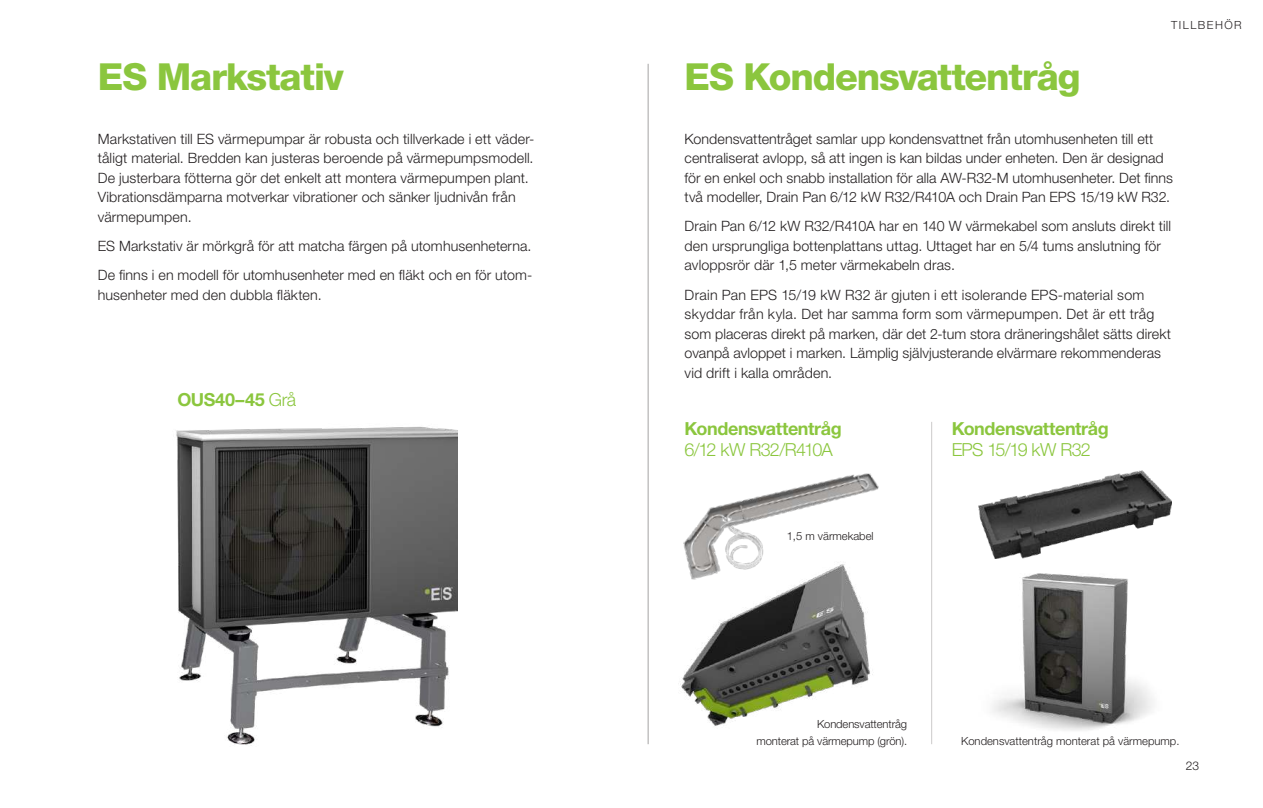
<style>
.page{position:relative;width:1263px;height:808px;background:#fff}
.page>*{position:absolute;margin:0;border:0;box-sizing:border-box;transform-origin:0 0}
.t1{font:800 37.35px "Helvetica Neue LT Std";letter-spacing:-.03em;color:#8bc63e}
.t2{font:700 18px "Helvetica Neue LT Std";letter-spacing:-.025em;color:#8bc63e}
.t3{font:300 18px "Helvetica Neue LT Std";letter-spacing:-.05em;color:#8bc63e}
.t4{font:300 14.25px/19.5px "Helvetica Neue LT Std";letter-spacing:.005em;color:#231f20}
.t5{font:300 12px "Helvetica Neue LT Std";color:#231f20}
.t6{font:300 11.25px/16.5px "Helvetica Neue LT Std";color:#231f20;text-align:right}
.t7{font:300 11.25px "Helvetica Neue LT Std";letter-spacing:.13em;color:#231f20}
.s1{font-weight:300}
</style>
<div class="page">
<img style="left:176px;top:426px;width:281px;height:320px">
<hr style="left:648px;top:64px;width:1px;height:680px;background:#a4a3a3">
<hr style="left:931px;top:422px;width:1px;height:322px;background:#cccaca">
<img style="left:680px;top:598px;width:193px;height:128px">
<img style="left:683px;top:473px;width:196px;height:125px">
<img style="left:978px;top:470px;width:193px;height:89px">
<img style="left:992px;top:573px;width:161px;height:158px">
<p class="t7" style="left:1171px;top:18px;width:72px">TILLBEHÖR</p>
<h1 class="t1" style="left:98px;top:55px;width:248px">ES Markstativ</h1>
<h1 class="t1" style="left:685px;top:55px;width:397px">ES Kondensvattentråg</h1>
<p class="t4" style="left:98px;top:128px;width:438px">Markstativen till ES värmepumpar är robusta och tillverkade i ett väder&shy;tåligt material. Bredden kan justeras beroende på värmepumpsmodell.<br>De justerbara fötterna gör det enkelt att montera värmepumpen plant.<br>Vibrationsdämparna motverkar vibrationer och sänker ljudnivån från värmepumpen.</p>
<p class="t4" style="left:98px;top:231px;width:435px;line-height:29.2px">ES Markstativ är mörkgrå för att matcha färgen på utomhusenheterna.<br>De finns i en modell för utomhusenheter med en fläkt och en för utom-</p>
<p class="t4" style="left:98px;top:284px;width:225px">husenheter med den dubbla fläkten.</p>
<p class="t4" style="left:685px;top:128px;width:490px">Kondensvattentråget samlar upp kondensvattnet från utomhusenheten till ett centraliserat avlopp, så att ingen is kan bildas under enheten. Den är designad för en enkel och snabb installation för alla AW-R32-M utomhusenheter. Det finns två modeller, Drain Pan 6/12 kW R32/R410A och Drain Pan EPS 15/19 kW R32.</p>
<p class="t4" style="left:685px;top:216px;width:488px">Drain Pan 6/12 kW R32/R410A har en 140 W värmekabel som ansluts direkt till den ursprungliga bottenplattans uttag. Uttaget har en 5/4 tums anslutning för avloppsrör där 1,5 meter värmekabeln dras.</p>
<p class="t4" style="left:685px;top:284px;width:488px">Drain Pan EPS 15/19 kW R32 är gjuten i ett isolerande EPS-material som skyddar från kyla. Det har samma form som värmepumpen. Det är ett tråg som placeras direkt på marken, där det 2-tum stora dräneringshålet sätts direkt ovanpå avloppet i marken. Lämplig självjusterande elvärmare rekommenderas vid drift i kalla områden.</p>
<p class="t2" style="left:177px;top:388px;width:120px">OUS40–45 <span class="s1">Grå</span></p>
<p class="t2" style="left:685px;top:417px;width:159px">Kondensvattentråg</p>
<p class="t3" style="left:685px;top:439px;width:150px">6/12 kW R32/R410A</p>
<p class="t6" style="left:787px;top:527px;width:88px">1,5 m värmekabel</p>
<p class="t2" style="left:952px;top:417px;width:159px">Kondensvattentråg</p>
<p class="t3" style="left:952px;top:439px;width:141px">EPS 15/19 kW R32</p>
<p class="t6" style="left:756px;top:716px;width:152px">Kondensvattentråg<br>monterat på värmepump (grön).</p>
<p class="t6" style="left:961px;top:732px;width:220px">Kondensvattentråg monterat på värmepump.</p>
<p class="t5" style="left:1186px;top:758px;width:15px">23</p>
</div>
